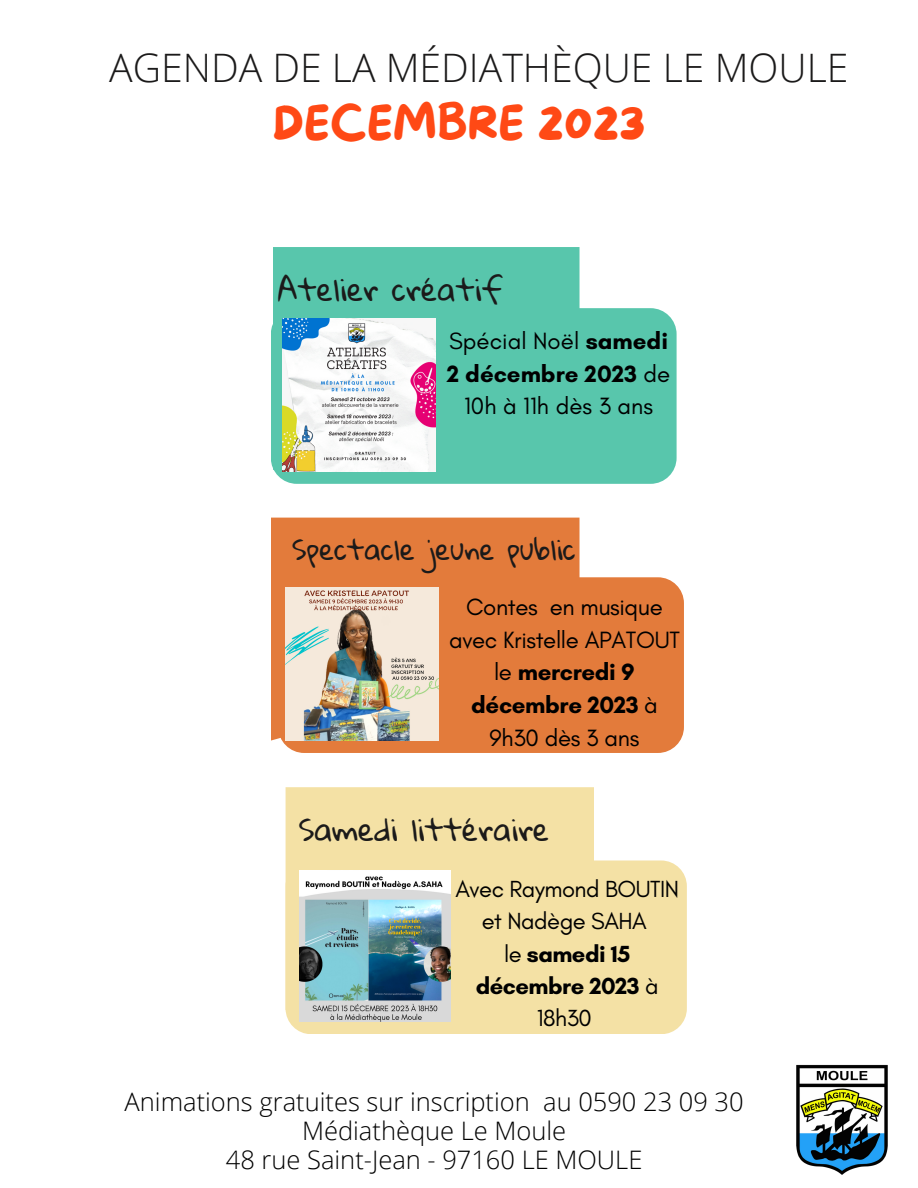
<style>
.page{position:relative;width:918px;height:1188px;background:#fff}
.page>*{position:absolute;margin:0;border:0;box-sizing:border-box;transform-origin:0 0}
.t1{font:45.6px "More Sugar";color:#ff4915}
.t2{font:300 39.3px "Open Sans";color:#1b1a1a}
.t3{font:30.15px "Gloria Hallelujah";color:#1b1a1a}
.t4{font:29.85px "Gloria Hallelujah";color:#1b1a1a}
.t5{font:27.6px "Gloria Hallelujah";color:#1b1a1a}
.t6{font:300 25.5px "Open Sans";color:#000}
.t7{font:24px/32.7px "Glacial Indifference";letter-spacing:-.015em;color:#000;text-align:center}
.t8{font:23.7px/32.2px "Glacial Indifference";letter-spacing:-.02em;color:#000;text-align:center}
.t9{font:700 23.7px/32.2px "Glacial Indifference";letter-spacing:-.02em;color:#000;text-align:center}
.s1{font-weight:700}
.s2{font-weight:400}
</style>
<div class="page">
<div style="left:273px;top:247px;width:307px;height:223px;background:#58c6ac"></div>
<div style="left:271px;top:308px;width:406px;height:176px;background:#58c6ac;border-radius:26px"></div>
<img style="left:282px;top:318px;width:153px;height:153px">
<div style="left:271px;top:518px;width:309px;height:223px;background:#e37b3b"></div>
<div style="left:278px;top:577px;width:406px;height:176px;background:#e37b3b;border-radius:26px"></div>
<img style="left:286px;top:587px;width:153px;height:153px">
<div style="left:286px;top:787px;width:308px;height:94px;background:#f4e1a5"></div>
<div style="left:286px;top:860px;width:401px;height:174px;background:#f4e1a5;border-radius:26px"></div>
<img style="left:300px;top:871px;width:150px;height:150px">
<img style="left:796px;top:1064px;width:92px;height:111px">
<p class="t2" style="left:109px;top:40px;width:741px">AGENDA DE LA MÉDIATHÈQUE LE MOULE</p>
<p class="t1" style="left:272px;top:98px;width:375px">DECEMBRE 2023</p>
<p class="t3" style="left:278px;top:273px;width:226px">Atelier créatif</p>
<p class="t7" style="left:447px;top:324px;width:225px">Spécial Noël <span class="s1">samedi<br>2 décembre 2023</span> de<br>10h à 11h dès 3 ans</p>
<p class="t5" style="left:292px;top:534px;width:285px">Spectacle jeune public</p>
<p class="t7" style="left:449px;top:590px;width:232px">Contes en musique avec Kristelle APATOUT le <span class="s1">mercredi 9 décembre 2023</span> à<br>9h30 dès 3 ans</p>
<p class="t4" style="left:299px;top:814px;width:252px">Samedi littéraire</p>
<p class="t8" style="left:456px;top:873px;width:225px">Avec Raymond BOUTIN et Nadège SAHA</p>
<p class="t9" style="left:476px;top:937px;width:184px"><span class="s2">le</span> samedi 15 décembre 2023 <span class="s2">à<br>18h30</span></p>
<p class="t6" style="left:125px;top:1084px;width:621px">Animations gratuites sur inscription au 0590 23 09 30</p>
<p class="t6" style="left:302px;top:1113px;width:266px">Médiathèque Le Moule</p>
<p class="t6" style="left:226px;top:1142px;width:418px">48 rue Saint-Jean - 97160 LE MOULE</p>
</div>
